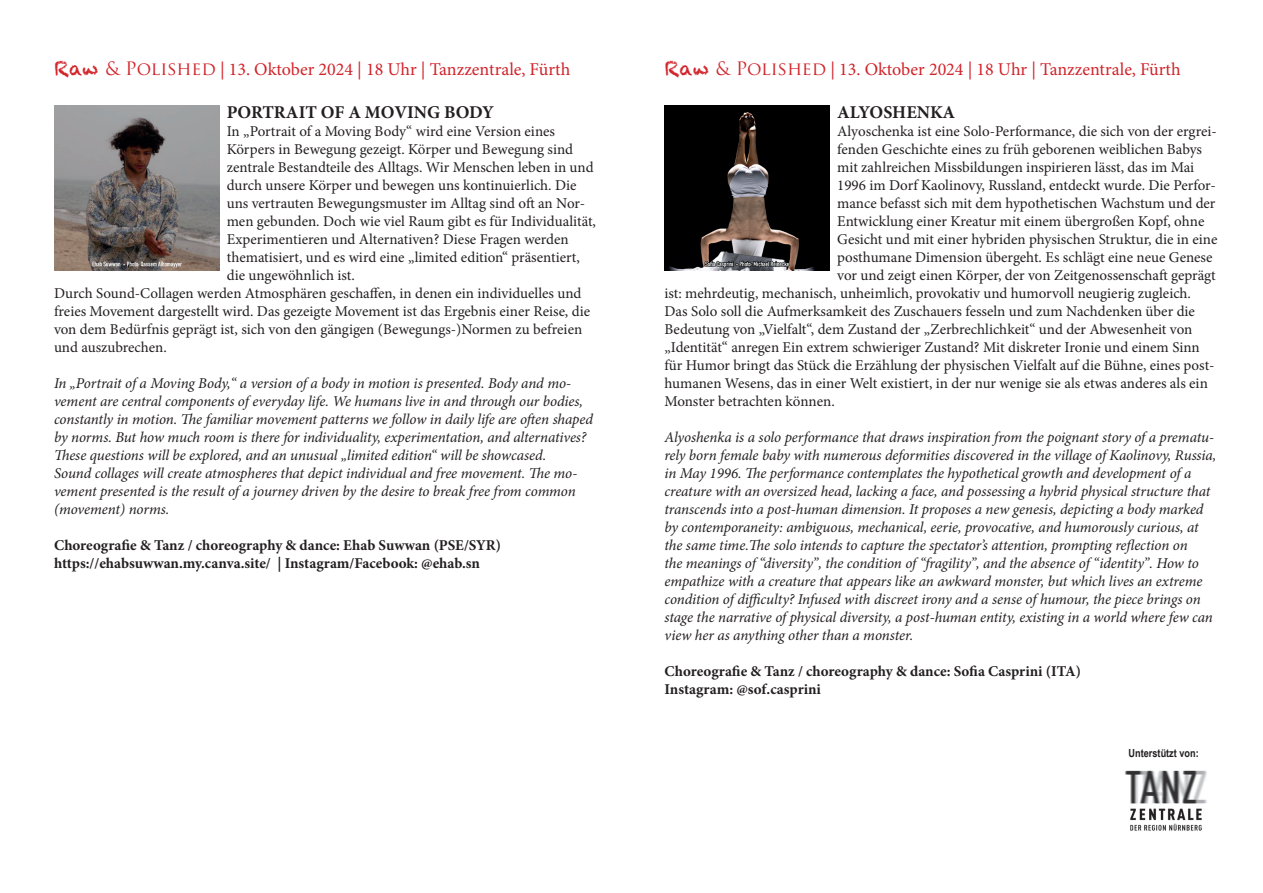
<style>
.page{position:relative;width:1263px;height:893px;background:#fff}
.page>*{position:absolute;margin:0;border:0;box-sizing:border-box;transform-origin:0 0}
.t1{font:18px "Minion Pro";color:#d1232a}
.t2{font:700 18px "Minion Pro";color:#231f20}
.t3{font:15px "Minion Pro";color:#231f20}
.t4{font:italic 15px/18px "Minion Pro";letter-spacing:-.01em;color:#231f20}
.t5{font:700 15px/18px "Minion Pro";color:#231f20}
.t6{font:700 11.1px "Arial Narrow";color:#231f20}
.s1{font-family:"Chalkduster";font-size:19.5px}
.s2{font-family:"Trajan Pro"}
</style>
<div class="page">
<img style="left:1125px;top:770px;width:82px;height:61px">
<img style="left:664px;top:105px;width:166px;height:166px">
<img style="left:54px;top:105px;width:165px;height:166px">
<p class="t1" style="left:54px;top:57px;width:518px"><span class="s1">Raw</span> <span class="s2">&amp; Polished</span> | 13. Oktober 2024 | 18 Uhr | Tanzzentrale, Fürth</p>
<p class="t1" style="left:664px;top:57px;width:518px"><span class="s1">Raw</span> <span class="s2">&amp; Polished</span> | 13. Oktober 2024 | 18 Uhr | Tanzzentrale, Fürth</p>
<p class="t2" style="left:227px;top:100px;width:269px">PORTRAIT OF A MOVING BODY</p>
<p class="t3" style="left:227px;top:121px;width:330px">In „Portrait of a Moving Body“ wird eine Version eines</p>
<p class="t3" style="left:227px;top:139px;width:348px">Körpers in Bewegung gezeigt. Körper und Bewegung sind</p>
<p class="t3" style="left:227px;top:157px;width:368px">zentrale Bestandteile des Alltags. Wir Menschen leben in und</p>
<p class="t3" style="left:227px;top:175px;width:351px">durch unsere Körper und bewegen uns kontinuierlich. Die</p>
<p class="t3" style="left:227px;top:193px;width:360px">uns vertrauten Bewegungsmuster im Alltag sind oft an Nor-</p>
<p class="t3" style="left:227px;top:211px;width:371px">men gebunden. Doch wie viel Raum gibt es für Individualität,</p>
<p class="t3" style="left:227px;top:229px;width:344px">Experimentieren und Alternativen? Diese Fragen werden</p>
<p class="t3" style="left:227px;top:247px;width:355px">thematisiert, und es wird eine „limited edition“ präsentiert,</p>
<p class="t3" style="left:227px;top:265px;width:130px">die ungewöhnlich ist.</p>
<p class="t3" style="left:54px;top:283px;width:529px">Durch Sound-Collagen werden Atmosphären geschaffen, in denen ein individuelles und</p>
<p class="t3" style="left:54px;top:301px;width:538px">freies Movement dargestellt wird. Das gezeigte Movement ist das Ergebnis einer Reise, die</p>
<p class="t3" style="left:54px;top:319px;width:530px">von dem Bedürfnis geprägt ist, sich von den gängigen (Bewegungs-)Normen zu befreien</p>
<p class="t3" style="left:54px;top:337px;width:114px">und auszubrechen.</p>
<p class="t4" style="left:54px;top:375px;width:540px">In „Portrait of a Moving Body,“ a version of a body in motion is presented. Body and mo&shy;vement are central components of everyday life. We humans live in and through our bodies, constantly in motion. The familiar movement patterns we follow in daily life are often shaped by norms. But how much room is there for individuality, experimentation, and alternatives?<br>These questions will be explored, and an unusual „limited edition“ will be showcased.<br>Sound collages will create atmospheres that depict individual and free movement. The mo&shy;vement presented is the result of a journey driven by the desire to break free from common (movement) norms.</p>
<p class="t5" style="left:54px;top:536px;width:449px">Choreografie &amp; Tanz / choreography &amp; dance: Ehab Suwwan (PSE/SYR) https://ehabsuwwan.my.canva.site/ | Instagram/Facebook: @ehab.sn</p>
<p class="t2" style="left:837px;top:100px;width:120px">ALYOSHENKA</p>
<p class="t3" style="left:837px;top:121px;width:381px">Alyoschenka ist eine Solo-Performance, die sich von der ergrei-</p>
<p class="t3" style="left:837px;top:139px;width:366px">fenden Geschichte eines zu früh geborenen weiblichen Babys</p>
<p class="t3" style="left:837px;top:157px;width:359px">mit zahlreichen Missbildungen inspirieren lässt, das im Mai</p>
<p class="t3" style="left:837px;top:175px;width:380px">1996 im Dorf Kaolinovy, Russland, entdeckt wurde. Die Perfor-</p>
<p class="t3" style="left:837px;top:193px;width:380px">mance befasst sich mit dem hypothetischen Wachstum und der</p>
<p class="t3" style="left:837px;top:211px;width:369px">Entwicklung einer Kreatur mit einem übergroßen Kopf, ohne</p>
<p class="t3" style="left:837px;top:229px;width:382px">Gesicht und mit einer hybriden physischen Struktur, die in eine</p>
<p class="t3" style="left:837px;top:247px;width:377px">posthumane Dimension übergeht. Es schlägt eine neue Genese</p>
<p class="t3" style="left:837px;top:265px;width:380px">vor und zeigt einen Körper, der von Zeitgenossenschaft geprägt</p>
<p class="t3" style="left:664px;top:283px;width:528px">ist: mehrdeutig, mechanisch, unheimlich, provokativ und humorvoll neugierig zugleich.</p>
<p class="t3" style="left:664px;top:301px;width:532px">Das Solo soll die Aufmerksamkeit des Zuschauers fesseln und zum Nachdenken über die</p>
<p class="t3" style="left:664px;top:319px;width:529px">Bedeutung von „Vielfalt“, dem Zustand der „Zerbrechlichkeit“ und der Abwesenheit von</p>
<p class="t3" style="left:664px;top:337px;width:537px">„Identität“ anregen Ein extrem schwieriger Zustand? Mit diskreter Ironie und einem Sinn</p>
<p class="t3" style="left:664px;top:355px;width:552px">für Humor bringt das Stück die Erzählung der physischen Vielfalt auf die Bühne, eines post-</p>
<p class="t3" style="left:664px;top:373px;width:545px">humanen Wesens, das in einer Welt existiert, in der nur wenige sie als etwas anderes als ein</p>
<p class="t3" style="left:664px;top:391px;width:172px">Monster betrachten können.</p>
<p class="t4" style="left:664px;top:429px;width:553px">Alyoshenka is a solo performance that draws inspiration from the poignant story of a prematu&shy;rely born female baby with numerous deformities discovered in the village of Kaolinovy, Russia, in May 1996. The performance contemplates the hypothetical growth and development of a creature with an oversized head, lacking a face, and possessing a hybrid physical structure that transcends into a post-human dimension. It proposes a new genesis, depicting a body marked by contemporaneity: ambiguous, mechanical, eerie, provocative, and humorously curious, at the same time.The solo intends to capture the spectator’s attention, prompting reflection on<br>the meanings of “diversity”, the condition of “fragility”, and the absence of “identity”. How to empathize with a creature that appears like an awkward monster, but which lives an extreme condition of difficulty? Infused with discreet irony and a sense of humour, the piece brings on stage the narrative of physical diversity, a post-human entity, existing in a world where few can view her as anything other than a monster.</p>
<p class="t5" style="left:664px;top:662px;width:418px">Choreografie &amp; Tanz / choreography &amp; dance: Sofia Casprini (ITA)<br>Instagram: @sof.casprini</p>
<p class="t6" style="left:1129px;top:745px;width:72px">Unterstützt von:</p>
</div>
